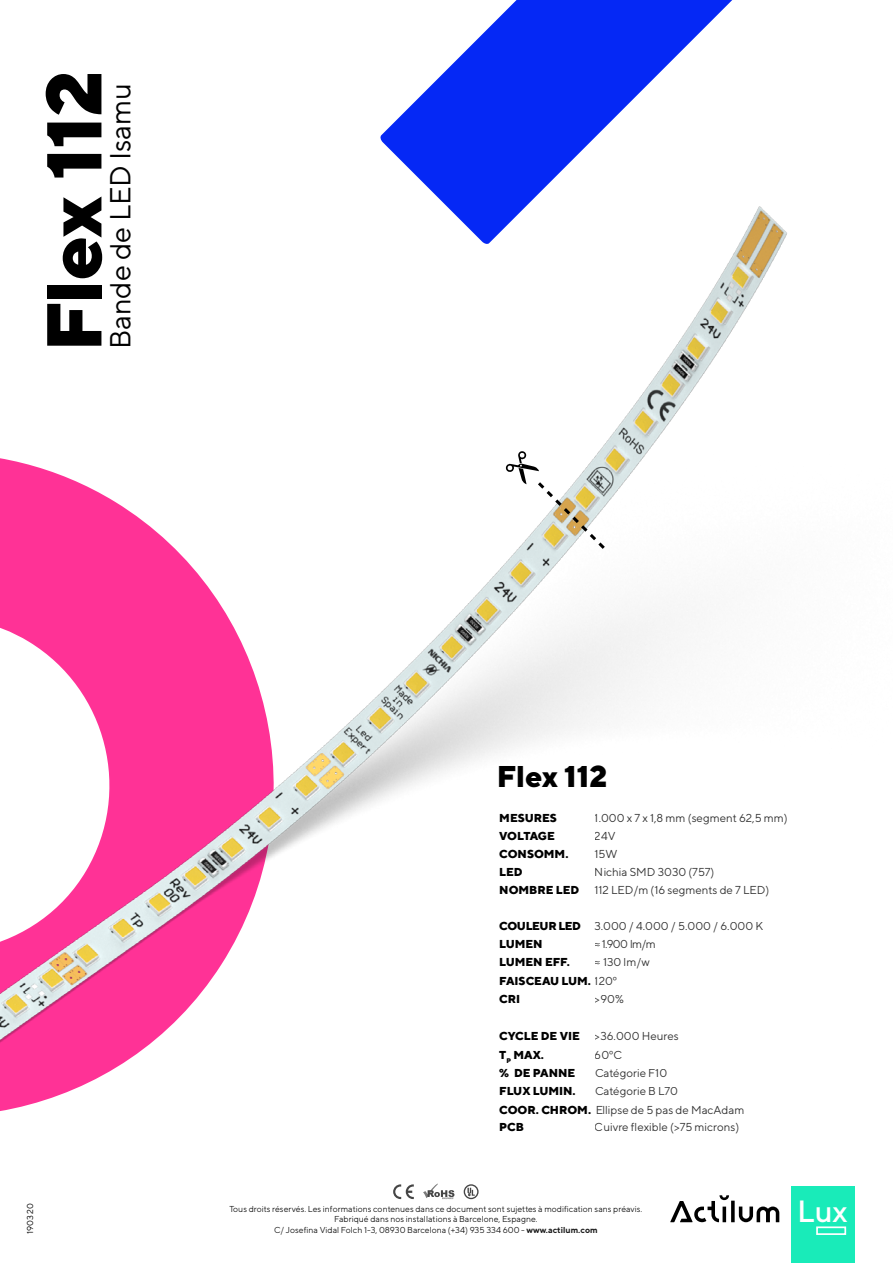
<style>
.page{position:relative;width:893px;height:1263px;background:#fff}
.page>*{position:absolute;margin:0;border:0;box-sizing:border-box;transform-origin:0 0}
.t1{font:800 77.4px "TT Norms";letter-spacing:-.01em;color:#000}
.t2{font:500 30.6px "TT Norms";color:#fff}
.t3{font:800 30px "TT Norms";color:#000}
.t4{font:28.95px "TT Norms";letter-spacing:-.01em;color:#000}
.t5{font:11.55px/18.1px "TT Norms";color:#000}
.t6{font:800 11.55px/18.1px "TT Norms";color:#000}
.t7{font:800 11.55px "TT Norms";letter-spacing:-.03em;color:#000}
.t8{font:800 11.55px "TT Norms";letter-spacing:-.04em;color:#000}
.t9{font:8.7px/10.4px "TT Norms";color:#000;text-align:center}
.s1{font-weight:800}
.s2{font-weight:700}
</style>
<div class="page">
<img style="left:0;top:207px;width:787px;height:1016px">
<svg style="left:380px;top:0;width:381px;height:245px"></svg>
<svg style="left:423px;top:1183px;width:31px;height:16px"></svg>
<svg style="left:464px;top:1184px;width:15px;height:15px"></svg>
<svg style="left:393px;top:1184px;width:21px;height:15px"></svg>
<svg style="left:731px;top:1201px;width:4px;height:21px"></svg>
<svg style="left:670px;top:1195px;width:59px;height:27px"></svg>
<svg style="left:739px;top:1206px;width:40px;height:16px"></svg>
<div style="left:791px;top:1186px;width:64px;height:77px;background:#19ebb9"></div>
<div style="left:816px;top:1226px;width:30px;height:9px;border:2px solid #fff"></div>
<svg style="left:505px;top:451px;width:103px;height:101px"></svg>
<h1 class="t1" style="left:24px;top:352px;width:284px;rotate:-90deg">Flex 112</h1>
<h3 class="t4" style="left:103px;top:349px;width:267px;rotate:-90deg">Bande de LED Isamu</h3>
<p class="t9" style="left:25px;top:1234px;width:32px;rotate:-90deg">190320</p>
<h3 class="t3" style="left:497px;top:757px;width:112px">Flex 112</h3>
<p class="t6" style="left:499px;top:809px;width:59px">MESURES</p>
<p class="t5" style="left:595px;top:809px;width:195px">1.000 x 7 x 1,8 mm (segment 62,5 mm)</p>
<p class="t6" style="left:499px;top:844px;width:71px">CONSOMM.<br>LED</p>
<p class="t8" style="left:499px;top:828px;width:57px">VOLTAGE</p>
<p class="t5" style="left:595px;top:826px;width:22px">24V</p>
<p class="t5" style="left:594px;top:844px;width:25px">15W</p>
<p class="t5" style="left:595px;top:862px;width:121px">Nichia SMD 3030 (757)</p>
<p class="t6" style="left:499px;top:880px;width:81px">NOMBRE LED</p>
<p class="t5" style="left:594px;top:880px;width:176px">112 LED/m (16 segments de 7 LED)</p>
<p class="t5" style="left:594px;top:917px;width:170px">3.000 / 4.000 / 5.000 / 6.000 K</p>
<p class="t7" style="left:499px;top:919px;width:83px">COULEUR LED</p>
<p class="t6" style="left:499px;top:935px;width:45px">LUMEN</p>
<p class="t5" style="left:595px;top:935px;width:63px">≈ 1.900 lm/m</p>
<p class="t6" style="left:499px;top:953px;width:72px">LUMEN EFF.</p>
<p class="t5" style="left:499px;top:953px;width:152px;text-indent:95px">≈ 130 lm/w<br><span class="s1">FAISCEAU LUM.</span> 120º</p>
<p class="t6" style="left:499px;top:990px;width:22px">CRI</p>
<p class="t5" style="left:595px;top:990px;width:31px">&gt;90%</p>
<p class="t6" style="left:499px;top:1027px;width:82px">CYCLE DE VIE</p>
<p class="t5" style="left:595px;top:1027px;width:86px">&gt;36.000 Heures</p>
<p class="t6" style="left:499px;top:1045px;width:46px">T<sub>P</sub> MAX.</p>
<p class="t5" style="left:595px;top:1045px;width:29px">60ºC</p>
<p class="t6" style="left:499px;top:1064px;width:77px">% DE PANNE</p>
<p class="t5" style="left:595px;top:1064px;width:74px">Catégorie F10</p>
<p class="t6" style="left:499px;top:1082px;width:78px">FLUX LUMIN.</p>
<p class="t5" style="left:499px;top:1082px;width:247px;text-indent:96px">Catégorie B L70<br><span class="s1">COOR. CHROM.</span> Ellipse de 5 pas de MacAdam</p>
<p class="t6" style="left:499px;top:1118px;width:26px">PCB</p>
<p class="t5" style="left:595px;top:1118px;width:146px">Cuivre flexible (&gt;75 microns)</p>
<p class="t9" style="left:230px;top:1203px;width:414px">Tous droits réservés. Les informations contenues dans ce document sont sujettes à modification sans préavis.<br>Fabriqué dans nos installations à Barcelone, Espagne.</p>
<p class="t9" style="left:274px;top:1224px;width:325px">C/ Josefina Vidal Folch 1-3, 08930 Barcelona (+34) 9 35 334 600 - <span class="s2">www.actilum.com</span></p>
<h2 class="t2" style="left:797px;top:1192px;width:52px">Lux</h2>
</div>
